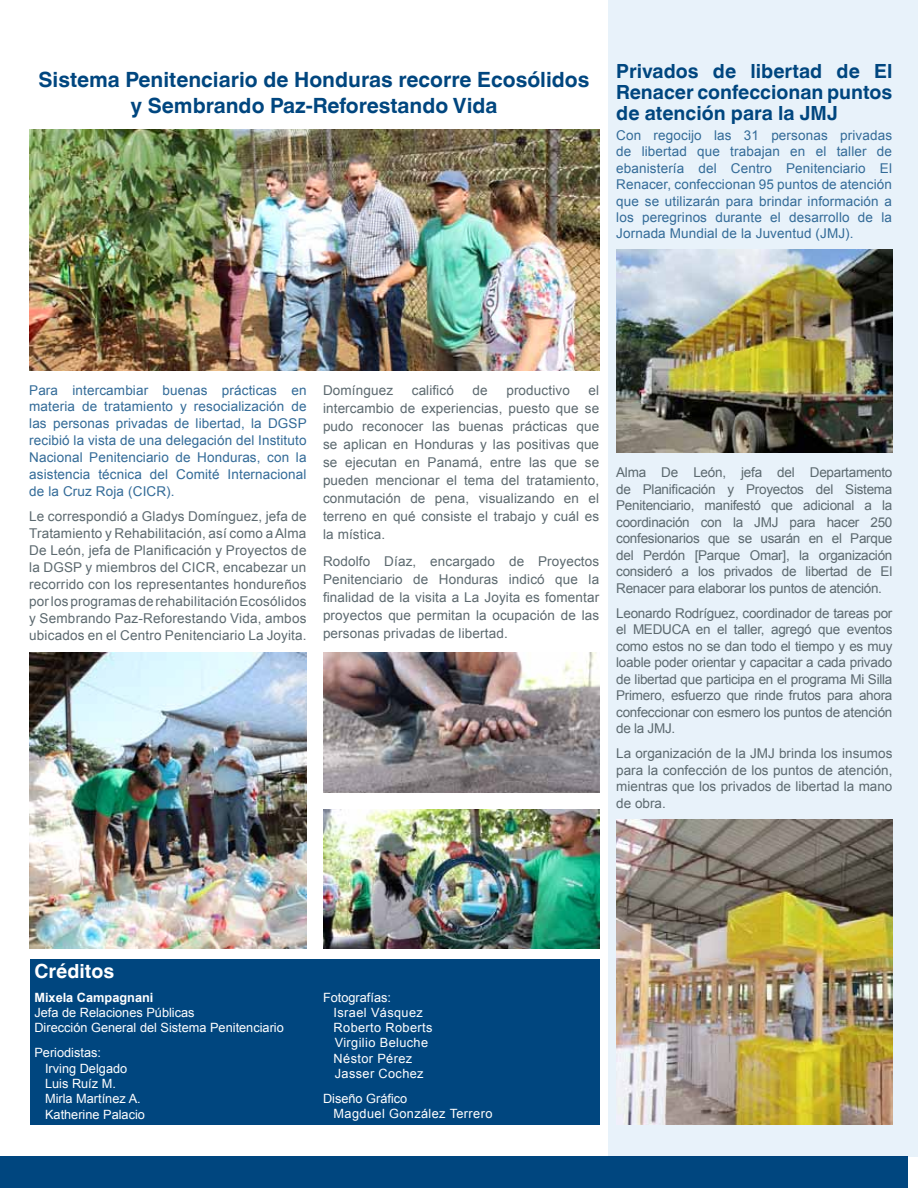
<style>
.page{position:relative;width:918px;height:1188px;background:#fff}
.page>*{position:absolute;margin:0;border:0;box-sizing:border-box;transform-origin:0 0}
.t1{font:700 21px/25.2px "Helvetica World";color:#00467f;text-align:center}
.t2{font:700 19.5px/21px "Helvetica World";color:#00467f;text-align:justify}
.t3{font:700 19.5px "Helvetica World";color:#fff}
.t4{font:13.5px/16.5px "Arial";letter-spacing:.01em;color:#5c696f;text-align:justify}
.t5{font:13.5px/16.5px "Arial";letter-spacing:.01em;color:#336b98;text-align:justify}
.t6{font:12.75px/15.3px "Arial";color:#fff}
.t7{font:12.75px/15.3px "Arial";letter-spacing:.03em;color:#fff}
.t8{font:700 12.75px "Arial";color:#fff}
</style>
<div class="page">
<div style="left:0;top:1157px;width:907px;height:31px;background:#00467f"></div>
<img style="left:323px;top:653px;width:276px;height:139px">
<div style="left:608px;top:0;width:310px;height:1157px;background:#e8f2fa"></div>
<img style="left:30px;top:130px;width:569px;height:240px">
<img style="left:616px;top:249px;width:276px;height:204px">
<div style="left:30px;top:959px;width:569px;height:165px;background:#00467f"></div>
<img style="left:616px;top:820px;width:276px;height:304px">
<img style="left:30px;top:653px;width:276px;height:296px">
<img style="left:323px;top:809px;width:276px;height:140px">
<h1 class="t1" style="left:39px;top:68px;width:552px">Sistema Penitenciario de Honduras recorre Ecosólidos y Sembrando Paz-Reforestando Vida</h1>
<h2 class="t2" style="left:616px;top:61px;width:278px">Privados de libertad de El Renacer confeccionan puntos de atención para la JMJ</h2>
<p class="t5" style="left:616px;top:127px;width:277px">Con regocijo las 31 personas privadas de libertad que trabajan en el taller de ebanistería del Centro Penitenciario El Renacer, confeccionan 95 puntos de atención que se utilizarán para brindar información a los peregrinos durante el desarrollo de la Jornada Mundial de la Juventud (JMJ).</p>
<p class="t5" style="left:29px;top:381px;width:279px;line-height:17px">Para intercambiar buenas prácticas en materia de tratamiento y resocialización de las personas privadas de libertad, la DGSP recibió la vista de una delegación del Instituto Nacional Penitenciario de Honduras, con la asistencia técnica del Comité Internacional de la Cruz Roja (CICR).</p>
<p class="t4" style="left:29px;top:508px;width:279px;line-height:17px">Le correspondió a Gladys Domínguez, jefa de Tratamiento y Rehabilitación, así como a Alma De León, jefa de Planificación y Proyectos de la DGSP y miembros del CICR, encabezar un recorrido con los representantes hondureños por los programas de rehabilitación Ecosólidos y Sembrando Paz-Reforestando Vida, ambos ubicados en el Centro Penitenciario La Joyita.</p>
<p class="t4" style="left:323px;top:382px;width:72px">Domínguez</p>
<p class="t4" style="left:412px;top:382px;width:44px">calificó</p>
<p class="t4" style="left:473px;top:382px;width:17px">de</p>
<p class="t4" style="left:506px;top:382px;width:65px">productivo</p>
<p class="t4" style="left:323px;top:381px;width:278px;line-height:18.1px;text-indent:266px">el intercambio de experiencias, puesto que se pudo reconocer las buenas prácticas que se aplican en Honduras y las positivas que se ejecutan en Panamá, entre las que se pueden mencionar el tema del tratamiento, conmutación de pena, visualizando en el terreno en qué consiste el trabajo y cuál es la mística.</p>
<p class="t4" style="left:323px;top:552px;width:278px;line-height:18.1px">Rodolfo Díaz, encargado de Proyectos Penitenciario de Honduras indicó que la finalidad de la visita a La Joyita es fomentar proyectos que permitan la ocupación de las personas privadas de libertad.</p>
<p class="t4" style="left:616px;top:464px;width:278px">Alma De León, jefa del Departamento de Planificación y Proyectos del Sistema Penitenciario, manifestó que adicional a la coordinación con la JMJ para hacer 250 confesionarios que se usarán en el Parque del Perdón [Parque Omar], la organización consideró a los privados de libertad de El Renacer para elaborar los puntos de atención.</p>
<p class="t4" style="left:616px;top:605px;width:278px">Leonardo Rodríguez, coordinador de tareas por el MEDUCA en el taller, agregó que eventos como estos no se dan todo el tiempo y es muy loable poder orientar y capacitar a cada privado de libertad que participa en el programa Mi Silla Primero, esfuerzo que rinde frutos para ahora confeccionar con esmero los puntos de atención de la JMJ.</p>
<p class="t4" style="left:616px;top:745px;width:278px">La organización de la JMJ brinda los insumos para la confección de los puntos de atención, mientras que los privados de libertad la mano de obra.</p>
<h2 class="t3" style="left:34px;top:960px;width:81px">Créditos</h2>
<p class="t8" style="left:34px;top:989px;width:121px">Mixela Campagnani</p>
<p class="t6" style="left:34px;top:1005px;width:251px">Jefa de Relaciones Públicas<br>Dirección General del Sistema Penitenciario</p>
<p class="t6" style="left:45px;top:1045px;width:101px;text-indent:-11px">Periodistas:<br>Irving Delgado<br>Luis Ruíz M.<br>Mirla Martínez A.<br>Katherine Palacio</p>
<p class="t7" style="left:334px;top:990px;width:100px;text-indent:-11px">Fotografías:<br>Israel Vásquez<br>Roberto Roberts<br>Virgilio Beluche<br>Néstor Pérez<br>Jasser Cochez</p>
<p class="t7" style="left:334px;top:1091px;width:160px;text-indent:-11px">Diseño Gráfico<br>Magduel González Terrero</p>
</div>
